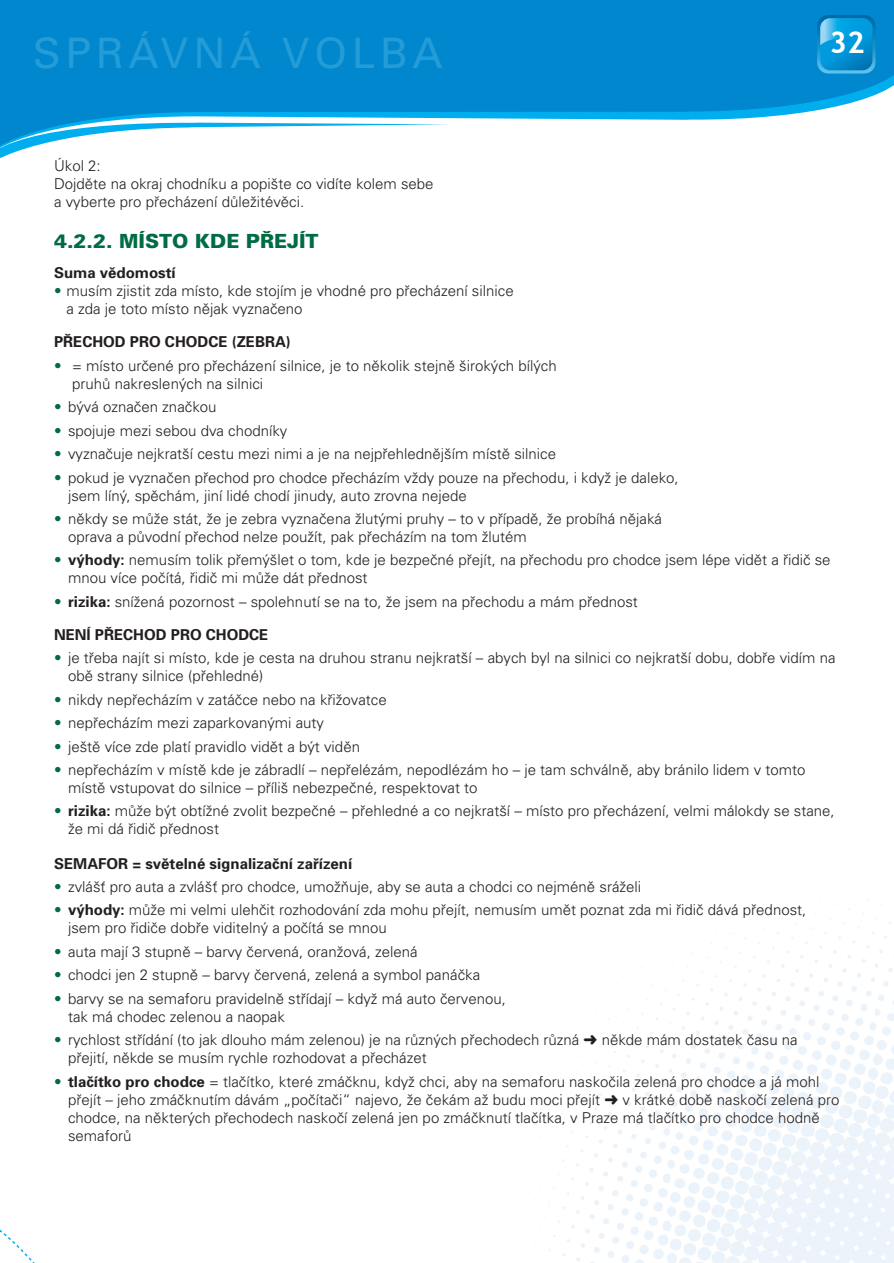
<style>
.page{position:relative;width:894px;height:1263px;background:#fff}
.page>*{position:absolute;margin:0;border:0;box-sizing:border-box;transform-origin:0 0}
.t1{font:42px "Univers CE";letter-spacing:.11em;color:#249cd7}
.t2{font:700 30px "Trebuchet MS";color:#fff}
.t3{font:900 19.5px "Univers CE";color:#016c44}
.t4{font:300 15px/18px "Univers CE";color:#231f20}
.t5{font:700 15px "Univers CE";color:#231f20}
.s1{color:#016c44}
.s2{font-weight:700}
</style>
<div class="page">
<svg style="left:0;top:0;width:893px;height:122px;background:#0b8ed0"></svg>
<svg style="left:0;top:122px;width:448px;height:36px"></svg>
<svg style="left:816px;top:15px;width:59px;height:58px"></svg>
<svg style="left:820px;top:18px;width:52px;height:52px"></svg>
<svg style="left:820px;top:18px;width:52px;height:27px"></svg>
<img style="left:530px;top:880px;width:363px;height:382px">
<svg style="left:0;top:1230px;width:35px;height:33px"></svg>
<h1 class="t1" style="left:33px;top:37px;width:411px">SPRÁVNÁ VOLBA</h1>
<h2 class="t2" style="left:829px;top:25px;width:37px">32</h2>
<p class="t4" style="left:54px;top:158px;width:381px">Úkol 2:<br>Dojděte na okraj chodníku a popište co vidíte kolem sebe a vyberte pro přecházení důležitévěci.</p>
<h3 class="t3" style="left:54px;top:234px;width:266px">4.2.2. MÍSTO KDE PŘEJÍT</h3>
<p class="t5" style="left:54px;top:267px;width:123px">Suma vědomostí</p>
<p class="t4" style="left:66px;top:283px;width:448px;text-indent:-12px"><span class="s1">•</span> musím zjistit zda místo, kde stojím je vhodné pro přecházení silnice a zda je toto místo nějak vyznačeno</p>
<p class="t5" style="left:54px;top:336px;width:238px">PŘECHOD PRO CHODCE (ZEBRA)</p>
<p class="t4" style="left:72px;top:357px;width:486px;text-indent:-18px"><span class="s1">•</span> = místo určené pro přecházení silnice, je to několik stejně širokých bílých pruhů nakreslených na silnici</p>
<p class="t4" style="left:54px;top:399px;width:164px"><span class="s1">•</span> bývá označen značkou</p>
<p class="t4" style="left:54px;top:422px;width:235px"><span class="s1">•</span> spojuje mezi sebou dva chodníky</p>
<p class="t4" style="left:54px;top:446px;width:503px"><span class="s1">•</span> vyznačuje nejkratší cestu mezi nimi a je na nejpřehlednějším místě silnice</p>
<p class="t4" style="left:68px;top:469px;width:612px;text-indent:-14px"><span class="s1">•</span> pokud je vyznačen přechod pro chodce přecházím vždy pouze na přechodu, i když je daleko, jsem líný, spěchám, jiní lidé chodí jinudy, auto zrovna nejede</p>
<p class="t4" style="left:68px;top:510px;width:595px;text-indent:-14px"><span class="s1">•</span> někdy se může stát, že je zebra vyznačena žlutými pruhy – to v případě, že probíhá nějaká oprava a původní přechod nelze použít, pak přecházím na tom žlutém</p>
<p class="t4" style="left:68px;top:552px;width:763px;text-indent:-14px"><span class="s1">•</span> <span class="s2">výhody:</span> nemusím tolik přemýšlet o tom, kde je bezpečné přejít, na přechodu pro chodce jsem lépe vidět a řidič se mnou více počítá, řidič mi může dát přednost</p>
<p class="t4" style="left:54px;top:593px;width:585px"><span class="s1">•</span> <span class="s2">rizika:</span> snížená pozornost – spolehnutí se na to, že jsem na přechodu a mám přednost</p>
<p class="t5" style="left:54px;top:628px;width:216px">NENÍ PŘECHOD PRO CHODCE</p>
<p class="t4" style="left:68px;top:650px;width:768px;text-indent:-14px"><span class="s1">•</span> je třeba najít si místo, kde je cesta na druhou stranu nejkratší – abych byl na silnici co nejkratší dobu, dobře vidím na obě strany silnice (přehledné)</p>
<p class="t4" style="left:54px;top:691px;width:334px"><span class="s1">•</span> nikdy nepřecházím v zatáčce nebo na křižovatce</p>
<p class="t4" style="left:54px;top:714px;width:271px"><span class="s1">•</span> nepřecházím mezi zaparkovanými auty</p>
<p class="t4" style="left:54px;top:738px;width:307px"><span class="s1">•</span> ještě více zde platí pravidlo vidět a být viděn</p>
<p class="t4" style="left:68px;top:761px;width:738px;text-indent:-14px"><span class="s1">•</span> nepřecházím v místě kde je zábradlí – nepřelézám, nepodlézám ho – je tam schválně, aby bránilo lidem v tomto místě vstupovat do silnice – příliš nebezpečné, respektovat to</p>
<p class="t4" style="left:68px;top:803px;width:768px;text-indent:-14px"><span class="s1">•</span> <span class="s2">rizika:</span> může být obtížné zvolit bezpečné – přehledné a co nejkratší – místo pro přecházení, velmi málokdy se stane, že mi dá řidič přednost</p>
<p class="t5" style="left:54px;top:857px;width:300px">SEMAFOR = světelné signalizační zařízení</p>
<p class="t4" style="left:54px;top:878px;width:588px"><span class="s1">•</span> zvlášť pro auta a zvlášť pro chodce, umožňuje, aby se auta a chodci co nejméně sráželi</p>
<p class="t4" style="left:68px;top:902px;width:739px;text-indent:-14px"><span class="s1">•</span> <span class="s2">výhody:</span> může mi velmi ulehčit rozhodování zda mohu přejít, nemusím umět poznat zda mi řidič dává přednost, jsem pro řidiče dobře viditelný a počítá se mnou</p>
<p class="t4" style="left:54px;top:943px;width:365px"><span class="s1">•</span> auta mají 3 stupně – barvy červená, oranžová, zelená</p>
<p class="t4" style="left:54px;top:966px;width:427px"><span class="s1">•</span> chodci jen 2 stupně – barvy červená, zelená a symbol panáčka</p>
<p class="t4" style="left:68px;top:990px;width:439px;text-indent:-14px"><span class="s1">•</span> barvy se na semaforu pravidelně střídají – když má auto červenou, tak má chodec zelenou a naopak</p>
<p class="t4" style="left:68px;top:1031px;width:731px;text-indent:-14px"><span class="s1">•</span> rychlost střídání (to jak dlouho mám zelenou) je na různých přechodech různá ➜ někde mám dostatek času na přejití, někde se musím rychle rozhodovat a přecházet</p>
<p class="t4" style="left:68px;top:1073px;width:772px;text-indent:-14px"><span class="s1">•</span> <span class="s2">tlačítko pro chodce</span> = tlačítko, které zmáčknu, když chci, aby na semaforu naskočila zelená pro chodce a já mohl přejít – jeho zmáčknutím dávám „počítači“ najevo, že čekám až budu moci přejít ➜ v krátké době naskočí zelená pro chodce, na některých přechodech naskočí zelená jen po zmáčknutí tlačítka, v Praze má tlačítko pro chodce hodně semaforů</p>
</div>
